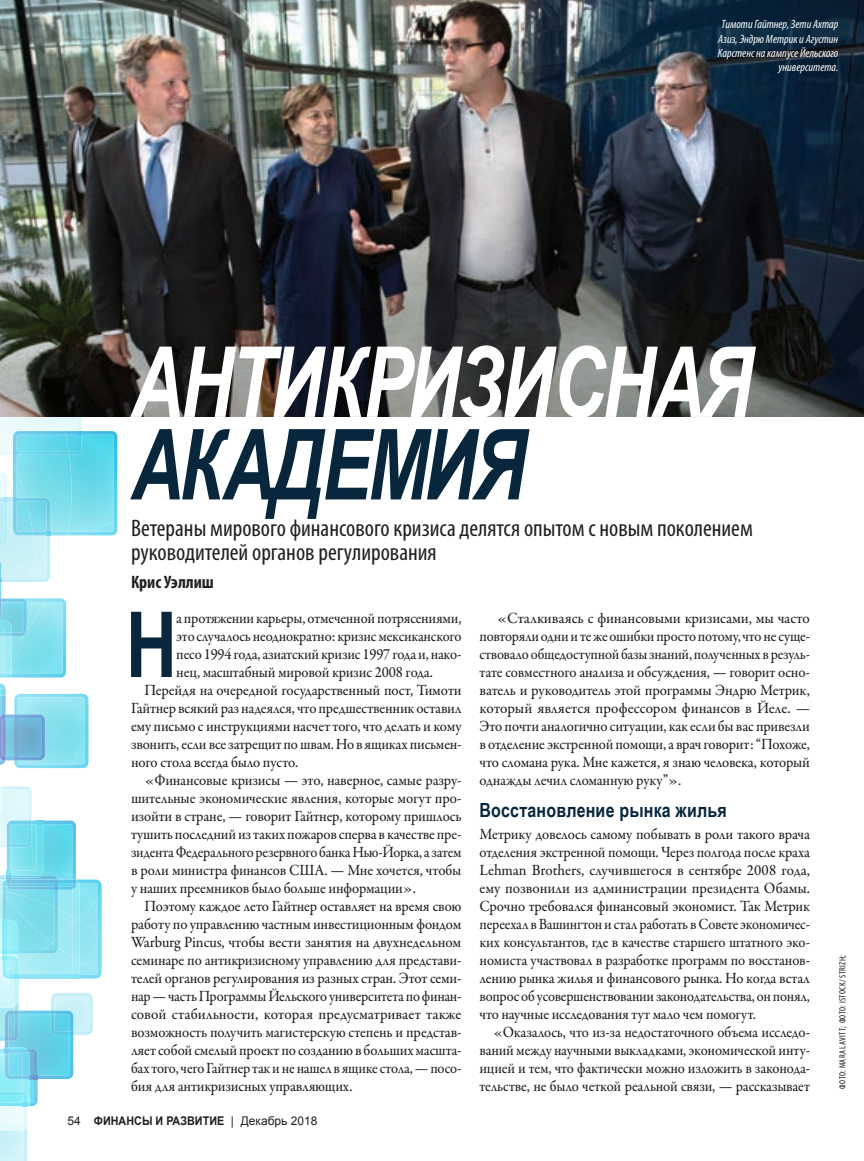
<style>
.page{position:relative;width:864px;height:1161px;background:#fff}
.page>*{position:absolute;margin:0;border:0;box-sizing:border-box;transform-origin:0 0}
.t1{font:italic 700 98.25px "Arial Narrow";letter-spacing:-.03em;color:#fff;scale:.9 1}
.t2{font:italic 700 98.25px "Arial Narrow";letter-spacing:-.03em;color:#08273c;scale:.9 1}
.t3{font:700 91.2px "Arial Narrow";color:#08273c;scale:.95 1}
.t4{font:condensed 24px/24px "Myriad Pro";color:#231f20}
.t5{font:700 19.5px "Arial Narrow";letter-spacing:.01em;color:#08273c}
.t6{font:700 condensed 18px "Myriad Pro";color:#231f20}
.t7{font:500 15.75px "Garamond Premr Pro";letter-spacing:-.015em;color:#231f20;scale:.93 1}
.t8{font:500 15.75px/18px "Garamond Premr Pro";letter-spacing:-.015em;color:#231f20;text-align:justify;scale:.94 1}
.t9{font:500 15.75px/18px "Garamond Premr Pro";letter-spacing:-.015em;color:#231f20;text-align:justify;scale:.96 1}
.t10{font:500 15.75px/18px "Garamond Premr Pro";letter-spacing:-.015em;color:#231f20;text-align:justify;scale:.92 1}
.t11{font:500 15.75px "Garamond Premr Pro";letter-spacing:-.015em;color:#231f20;scale:.91 1}
.t12{font:500 15.75px "Garamond Premr Pro";letter-spacing:-.015em;color:#231f20;scale:.95 1}
.t13{font:500 15.75px "Garamond Premr Pro";letter-spacing:.005em;color:#231f20;scale:.96 1}
.t14{font:italic condensed 12px/14.4px "Myriad Pro";color:#fff;text-align:right}
.t15{font:700 12px "Arial";color:#231f20;scale:.9 1}
.t16{font:condensed 9px "Myriad Pro";letter-spacing:.04em;color:#231f20}
.s1{font-weight:400}
</style>
<div class="page">
<img style="left:23px;top:598px;width:43px;height:80px">
<img style="left:14px;top:694px;width:75px;height:74px">
<img style="left:6px;top:714px;width:39px;height:46px">
<img style="left:0;top:733px;width:6px;height:32px">
<img style="left:2px;top:787px;width:29px;height:2px">
<img style="left:44px;top:821px;width:32px;height:49px">
<img style="left:0;top:789px;width:44px;height:81px">
<img style="left:2px;top:790px;width:26px;height:7px">
<img style="left:10px;top:824px;width:34px;height:46px">
<svg style="left:37px;top:821px;width:7px;height:3px"></svg>
<svg style="left:0;top:786px;width:2px;height:29px"></svg>
<img style="left:23px;top:649px;width:1px;height:19px">
<svg style="left:0;top:870px;width:102px;height:291px"></svg>
<img style="left:32px;top:602px;width:12px;height:28px">
<img style="left:23px;top:598px;width:23px;height:4px">
<img style="left:0;top:582px;width:23px;height:151px">
<img style="left:0;top:582px;width:1px;height:16px">
<img style="left:1px;top:570px;width:22px;height:8px">
<img style="left:1px;top:578px;width:22px;height:4px">
<svg style="left:0;top:570px;width:1px;height:12px"></svg>
<img style="left:9px;top:582px;width:14px;height:16px">
<img style="left:12px;top:602px;width:20px;height:47px">
<img style="left:12px;top:599px;width:15px;height:37px">
<img style="left:0;top:636px;width:4px;height:35px">
<img style="left:4px;top:636px;width:8px;height:21px">
<svg style="left:0;top:598px;width:12px;height:23px"></svg>
<img style="left:0;top:621px;width:12px;height:15px">
<img style="left:67px;top:506px;width:51px;height:30px">
<img style="left:35px;top:535px;width:12px;height:6px">
<img style="left:35px;top:541px;width:12px;height:9px">
<svg style="left:23px;top:550px;width:28px;height:32px"></svg>
<img style="left:47px;top:558px;width:3px;height:16px">
<img style="left:0;top:535px;width:35px;height:35px">
<svg style="left:0;top:416px;width:117px;height:119px;background:#8cdfed"></svg>
<img style="left:0;top:517px;width:4px;height:23px">
<img style="left:0;top:0;width:864px;height:21px">
<img style="left:0;top:21px;width:864px;height:395px">
<p class="t14" style="left:718px;top:17px;width:122px">Тимоти Гайтнер, Зети Ахтар<br>Азиз, Эндрю Метрик и Агустин<br>Карстенс на кампусе Йельского университета.</p>
<h1 class="t1" style="left:131px;top:308px;width:694px">АНТИКРИЗИСНАЯ</h1>
<h1 class="t2" style="left:131px;top:391px;width:443px">АКАДЕМИЯ</h1>
<h3 class="t4" style="left:131px;top:517px;width:623px">Ветераны мирового финансового кризиса делятся опытом с новым поколением руководителей органов регулирования</h3>
<p class="t6" style="left:131px;top:572px;width:84px">Крис Уэллиш</p>
<h2 class="t3" style="left:126px;top:576px;width:55px">Н</h2>
<p class="t10" style="left:176px;top:609px;width:311px">а протяжении карьеры, отмеченной потрясениями,</p>
<p class="t9" style="left:480px;top:609px;width:346px;text-indent:17px">«Сталкиваясь с финансовыми кризисами, мы часто повторяли одни и те же ошибки просто потому, что не суще&shy;ствовало общедоступной базы знаний, полученных в резуль&shy;тате совместного анализа и обсуждения, — говорит осно&shy;ватель и руководитель этой программы Эндрю Метрик, который является профессором финансов в Йеле. — Это почти аналогично ситуации, как если бы вас привезли в отделение экстренной помощи, а врач говорит: “Похоже, что сломана рука. Мне кажется, я знаю человека, который однажды лечил сломанную руку”».</p>
<p class="t5" style="left:480px;top:795px;width:249px">Восстановление рынка жилья</p>
<p class="t8" style="left:480px;top:825px;width:353px">Метрику довелось самому побывать в роли такого врача отделения экстренной помощи. Через полгода после краха Lehman Brothers, случившегося в сентябре 2008 года, ему позвонили из администрации президента Обамы.<br>Срочно требовался финансовый экономист. Так Метрик переехал в Вашингтон и стал работать в Совете экономичес&shy;ких консультантов, где в качестве старшего штатного эко&shy;номиста участвовал в разработке программ по восстанов&shy;лению рынка жилья и финансового рынка. Но когда встал вопрос об усовершенствовании законодательства, он понял, что научные исследования тут мало чем помогут.</p>
<p class="t10" style="left:480px;top:1023px;width:361px;text-indent:14px">«Оказалось, что из-за недостаточного объема исследо&shy;ваний между научными выкладками, экономической инту&shy;ицией и тем, что фактически можно изложить в законода&shy;тельстве, не было четкой реальной связи, — рассказывает</p>
<p class="t11" style="left:176px;top:627px;width:315px">это случалось неоднократно: кризис мексиканского</p>
<p class="t10" style="left:176px;top:645px;width:312px">песо 1994 года, азиатский кризис 1997 года и, нако-</p>
<p class="t7" style="left:176px;top:663px;width:278px">нец, масштабный мировой кризис 2008 года.</p>
<p class="t7" style="left:145px;top:681px;width:342px">Перейдя на очередной государственный пост, Тимоти</p>
<p class="t7" style="left:131px;top:699px;width:357px">Гайтнер всякий раз надеялся, что предшественник оставил</p>
<p class="t7" style="left:131px;top:717px;width:357px">ему письмо с инструкциями насчет того, что делать и кому</p>
<p class="t10" style="left:131px;top:735px;width:361px">звонить, если все затрещит по швам. Но в ящиках письмен-</p>
<p class="t7" style="left:131px;top:753px;width:181px">ного стола всегда было пусто.</p>
<p class="t7" style="left:145px;top:771px;width:342px">«Финансовые кризисы — это, наверное, самые разру-</p>
<p class="t8" style="left:131px;top:789px;width:353px">шительные экономические явления, которые могут про-</p>
<p class="t7" style="left:131px;top:807px;width:357px">изойти в стране, — говорит Гайтнер, которому пришлось</p>
<p class="t10" style="left:131px;top:825px;width:361px">тушить последний из таких пожаров сперва в качестве пре-</p>
<p class="t11" style="left:131px;top:843px;width:365px">зидента Федерального резервного банка Нью-Йорка, а затем</p>
<p class="t7" style="left:131px;top:861px;width:357px">в роли министра финансов США. — Мне хочется, чтобы</p>
<p class="t7" style="left:131px;top:879px;width:308px">у наших преемников было больше информации».</p>
<p class="t7" style="left:145px;top:897px;width:342px">Поэтому каждое лето Гайтнер оставляет на время свою</p>
<p class="t7" style="left:131px;top:915px;width:357px">работу по управлению частным инвестиционным фондом</p>
<p class="t12" style="left:131px;top:933px;width:349px">Warburg Pincus, чтобы вести занятия на двухнедельном</p>
<p class="t7" style="left:131px;top:951px;width:357px">семинаре по антикризисному управлению для представи-</p>
<p class="t7" style="left:131px;top:969px;width:357px">телей органов регулирования из разных стран. Этот семи-</p>
<p class="t11" style="left:131px;top:987px;width:365px">нар — часть Программы Йельского университета по финан-</p>
<p class="t13" style="left:131px;top:1005px;width:346px">совой стабильности, которая предусматривает также</p>
<p class="t7" style="left:131px;top:1023px;width:357px">возможность получить магистерскую степень и представ-</p>
<p class="t7" style="left:131px;top:1041px;width:357px">ляет собой смелый проект по созданию в больших масшта-</p>
<p class="t11" style="left:131px;top:1059px;width:365px">бах того, чего Гайтнер так и не нашел в ящике стола, — посо-</p>
<p class="t7" style="left:131px;top:1077px;width:240px">бия для антикризисных управляющих.</p>
<p class="t15" style="left:67px;top:1113px;width:279px"><span class="s1">54</span> ФИНАНСЫ И РАЗВИТИЕ <span class="s1">| Декабрь 2018</span></p>
<p class="t16" style="left:838px;top:1089px;width:135px;rotate:-90deg">ФОТО: MARA LAVITT; ФОТО: ISTOCK/ STRIZH;</p>
</div>
